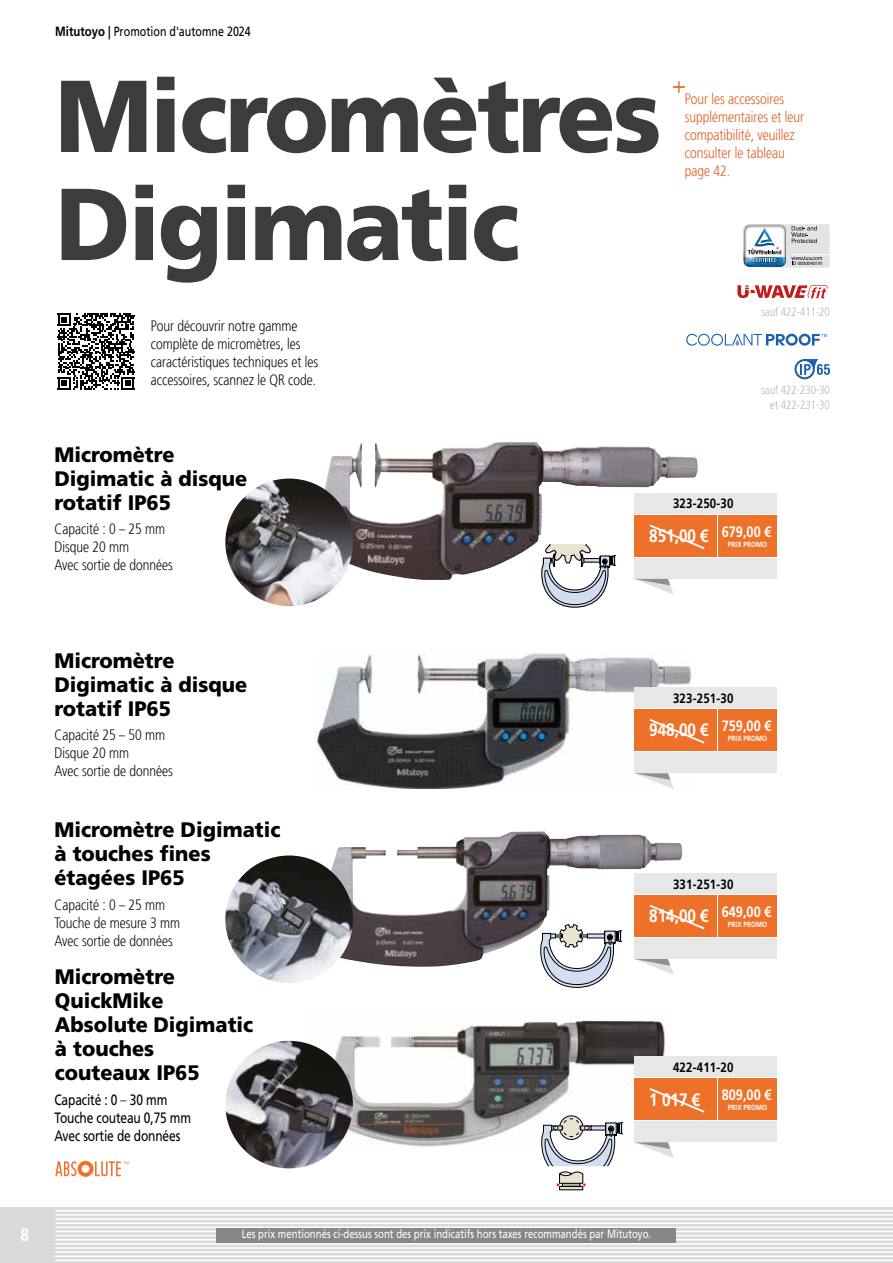
<style>
.page{position:relative;width:893px;height:1263px;background:#fff}
.page>*{position:absolute;margin:0;border:0;box-sizing:border-box;transform-origin:0 0}
.t1{font:900 102px/108px "Mitutoyo Frutiger";letter-spacing:-.025em;color:#3c3c3b}
.t2{font:900 21px/24px "Mitutoyo Frutiger";color:#000}
.t3{font:700 18px "Mitutoyo Frutiger";color:#fff}
.t4{font:300 15px/18px "Mitutoyo Frutiger";color:#000}
.t5{font:300 15px/18px "Mitutoyo Frutiger";color:#e05315}
.t6{font:15px/18px "Mitutoyo Frutiger";letter-spacing:-.01em;color:#000}
.t7{font:700 15px "Mitutoyo Frutiger";color:#fff}
.t8{font:700 13.5px "Mitutoyo Frutiger";letter-spacing:.015em;color:#000}
.t9{font:13.35px "Mitutoyo Frutiger";color:#000}
.t10{font:12px "Mitutoyo Frutiger";color:#fff}
.t11{font:300 12px/14.4px "Mitutoyo Frutiger";color:#b3b2b2;text-align:right}
.t12{font:700 7.5px "Mitutoyo Frutiger";letter-spacing:.01em;color:#fff}
.t13{font:4.95px "Helvetica";color:#000}
.s1{font-weight:700}
.s2{font-weight:300}
</style>
<div class="page">
<div style="left:0;top:1208px;width:55px;height:55px;background:#dadada"></div>
<div style="left:55px;top:1208px;width:838px;height:55px;background:#dadada"></div>
<hr style="left:55px;top:1210px;width:838px;height:1px;background:#fff">
<hr style="left:55px;top:1214px;width:838px;height:2px;background:#fff">
<hr style="left:55px;top:1218px;width:838px;height:2px;background:#fff">
<hr style="left:55px;top:1222px;width:838px;height:2px;background:#fff">
<hr style="left:55px;top:1226px;width:838px;height:2px;background:#fff">
<hr style="left:55px;top:1231px;width:838px;height:1px;background:#fff">
<hr style="left:55px;top:1235px;width:838px;height:1px;background:#fff">
<hr style="left:55px;top:1239px;width:838px;height:1px;background:#fff">
<hr style="left:55px;top:1243px;width:838px;height:1px;background:#fff">
<hr style="left:55px;top:1247px;width:838px;height:2px;background:#fff">
<hr style="left:55px;top:1251px;width:838px;height:2px;background:#fff">
<hr style="left:55px;top:1255px;width:838px;height:2px;background:#fff">
<hr style="left:55px;top:1260px;width:838px;height:1px;background:#fff">
<img style="left:315px;top:653px;width:376px;height:135px">
<img style="left:324px;top:442px;width:314px;height:138px">
<div style="left:634px;top:515px;width:143px;height:43px;background:#fff"></div>
<div style="left:634px;top:515px;width:83px;height:42px;background:#ee712a"></div>
<div style="left:718px;top:515px;width:59px;height:42px;background:#ee712a"></div>
<div style="left:634px;top:558px;width:143px;height:21px;background:#e8e7e8"></div>
<div style="left:634px;top:493px;width:143px;height:20px;background:#e8e7e8"></div>
<svg style="left:634px;top:579px;width:40px;height:16px"></svg>
<svg style="left:649px;top:524px;width:56px;height:26px"></svg>
<img style="left:328px;top:831px;width:306px;height:136px">
<div style="left:634px;top:895px;width:83px;height:42px;background:#ee712a"></div>
<div style="left:718px;top:895px;width:59px;height:42px;background:#ee712a"></div>
<div style="left:634px;top:938px;width:143px;height:21px;background:#e8e7e8"></div>
<div style="left:634px;top:873px;width:143px;height:21px;background:#e8e7e8"></div>
<svg style="left:634px;top:959px;width:40px;height:16px"></svg>
<svg style="left:649px;top:904px;width:56px;height:26px"></svg>
<div style="left:634px;top:709px;width:143px;height:43px;background:#fff"></div>
<div style="left:634px;top:709px;width:83px;height:42px;background:#ee712a"></div>
<div style="left:718px;top:709px;width:59px;height:42px;background:#ee712a"></div>
<div style="left:634px;top:752px;width:143px;height:21px;background:#e8e7e8"></div>
<div style="left:634px;top:687px;width:143px;height:21px;background:#e8e7e8"></div>
<svg style="left:634px;top:773px;width:40px;height:16px"></svg>
<svg style="left:649px;top:719px;width:56px;height:25px"></svg>
<img style="left:307px;top:1018px;width:359px;height:134px">
<div style="left:634px;top:1078px;width:143px;height:43px;background:#fff"></div>
<div style="left:634px;top:1078px;width:83px;height:42px;background:#ee712a"></div>
<div style="left:718px;top:1078px;width:59px;height:42px;background:#ee712a"></div>
<div style="left:634px;top:1121px;width:143px;height:21px;background:#e8e7e8"></div>
<div style="left:634px;top:1056px;width:143px;height:21px;background:#e8e7e8"></div>
<svg style="left:634px;top:1142px;width:40px;height:16px"></svg>
<svg style="left:649px;top:1088px;width:56px;height:25px"></svg>
<img style="left:225px;top:855px;width:128px;height:128px;border-radius:64px">
<img style="left:225px;top:1041px;width:128px;height:127px;border-radius:64px">
<svg style="left:58px;top:313px;width:76px;height:77px"></svg>
<img style="left:225px;top:478px;width:128px;height:128px;border-radius:64px">
<svg style="left:540px;top:923px;width:83px;height:65px"></svg>
<svg style="left:541px;top:543px;width:76px;height:65px"></svg>
<svg style="left:674px;top:82px;width:10px;height:10px"></svg>
<svg style="left:737px;top:285px;width:91px;height:13px"></svg>
<svg style="left:686px;top:334px;width:141px;height:12px"></svg>
<svg style="left:794px;top:359px;width:36px;height:20px"></svg>
<svg style="left:743px;top:224px;width:87px;height:43px"></svg>
<hr style="left:791px;top:254px;width:39px;height:1px;background:#fff">
<svg style="left:559px;top:1116px;width:24px;height:24px"></svg>
<div style="left:559px;top:1115px;width:24px;height:25px;border:1px solid #000;border-radius:50%"></div>
<div style="left:559px;top:1186px;width:24px;height:4px;border:1px solid #000"></div>
<svg style="left:541px;top:1118px;width:83px;height:68px"></svg>
<svg style="left:55px;top:1161px;width:74px;height:16px"></svg>
<div style="left:217px;top:1228px;width:459px;height:14px;background:#878787"></div>
<p class="t9" style="left:55px;top:23px;width:197px"><span class="s1">Mitutoyo |</span> Promotion d'automne 2024</p>
<h1 class="t1" style="left:55px;top:62px;width:608px">Micromètres<br>Digimatic</h1>
<p class="t4" style="left:151px;top:318px;width:169px">Pour découvrir notre gamme complète de micromètres, les caractéristiques techniques et les accessoires, scannez le QR code.</p>
<p class="t5" style="left:685px;top:91px;width:121px">Pour les accessoires supplémentaires et leur compatibilité, veuillez consulter le tableau page 42.</p>
<p class="t13" style="left:798px;top:260px;width:27px">0000040191</p>
<p class="t11" style="left:761px;top:306px;width:70px">sauf 422-411-20</p>
<p class="t11" style="left:761px;top:384px;width:70px">sauf 422-230-30 et 422-231-30</p>
<h2 class="t2" style="left:54px;top:442px;width:194px">Micromètre<br>Digimatic à disque rotatif IP65</h2>
<p class="t4" style="left:54px;top:521px;width:120px">Capacité : 0 – 25 mm<br>Disque 20 mm<br>Avec sortie de données</p>
<h2 class="t2" style="left:54px;top:648px;width:194px">Micromètre<br>Digimatic à disque rotatif IP65</h2>
<p class="t4" style="left:54px;top:727px;width:120px">Capacité 25 – 50 mm<br>Disque 20 mm<br>Avec sortie de données</p>
<h2 class="t2" style="left:54px;top:818px;width:228px">Micromètre Digimatic à touches fines étagées IP65</h2>
<p class="t4" style="left:54px;top:897px;width:127px">Capacité : 0 – 25 mm<br>Touche de mesure 3 mm<br>Avec sortie de données</p>
<h2 class="t2" style="left:55px;top:964px;width:200px">Micromètre<br>QuickMike<br>Absolute Digimatic à touches couteaux IP65</h2>
<p class="t6" style="left:54px;top:1090px;width:138px">Capacité : 0 <span class="s2">–</span> 30 mm<br>Touche couteau 0,75 mm<br>Avec sortie de données</p>
<p class="t8" style="left:673px;top:496px;width:62px">323-250-30</p>
<p class="t12" style="left:728px;top:539px;width:41px">PRIX PROMO</p>
<p class="t7" style="left:722px;top:522px;width:51px">679,00 €</p>
<p class="t3" style="left:649px;top:525px;width:61px">851,00 €</p>
<p class="t8" style="left:673px;top:690px;width:62px">323-251-30</p>
<p class="t12" style="left:728px;top:734px;width:41px">PRIX PROMO</p>
<p class="t7" style="left:722px;top:717px;width:51px">759,00 €</p>
<p class="t3" style="left:649px;top:719px;width:61px">948,00 €</p>
<p class="t8" style="left:673px;top:876px;width:62px">331-251-30</p>
<p class="t12" style="left:728px;top:920px;width:41px">PRIX PROMO</p>
<p class="t7" style="left:722px;top:902px;width:51px">649,00 €</p>
<p class="t3" style="left:649px;top:905px;width:61px">814,00 €</p>
<p class="t8" style="left:673px;top:1059px;width:62px">422-411-20</p>
<p class="t12" style="left:728px;top:1103px;width:41px">PRIX PROMO</p>
<p class="t7" style="left:722px;top:1086px;width:51px">809,00 €</p>
<p class="t3" style="left:649px;top:1089px;width:53px">1 017 €</p>
<p class="t3" style="left:21px;top:1224px;width:10px">8</p>
<p class="t10" style="left:242px;top:1227px;width:411px">Les prix mentionnés ci-dessus sont des prix indicatifs hors taxes recommandés par Mitutoyo.</p>
</div>
